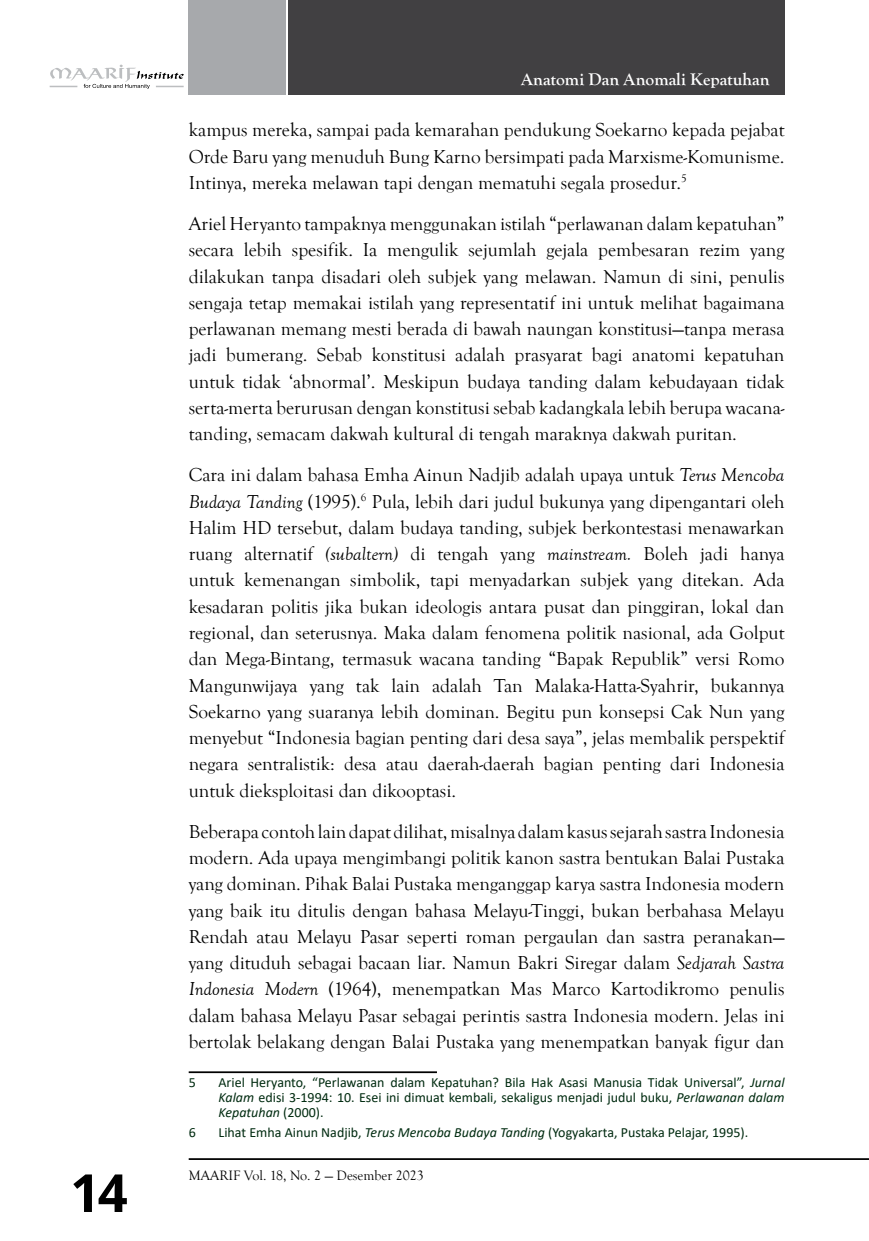
<style>
.page{position:relative;width:869px;height:1241px;background:#fff}
.page>*{position:absolute;margin:0;border:0;box-sizing:border-box;transform-origin:0 0}
.t1{font:700 52.5px "Open Sans";color:#000}
.t2{font:19.25px/26.2px "Goudy Old Style T";color:#000;text-align:justify}
.t3{font:700 17.5px "Goudy Old Style T";color:#fff}
.t4{font:14px/14.9px "Calibri";color:#002b10;text-align:justify}
.t5{font:14px "Goudy Old Style T";color:#000}
.s1{font-style:italic}
</style>
<div class="page">
<div style="left:189px;top:0;width:97px;height:94px;background:#a7a9ac"></div>
<hr style="left:189px;top:1157px;width:679px;height:2px;background:#000">
<div style="left:288px;top:0;width:496px;height:94px;background:#414042"></div>
<svg style="left:50px;top:64px;width:134px;height:25px"></svg>
<hr style="left:189px;top:1071px;width:248px;height:1px;background:#000">
<p class="t3" style="left:521px;top:69px;width:250px">Anatomi Dan Anomali Kepatuhan</p>
<p class="t2" style="left:189px;top:117px;width:597px">kampus mereka, sampai pada kemarahan pendukung Soekarno kepada pejabat Orde Baru yang menuduh Bung Karno bersimpati pada Marxisme-Komunisme.<br>Intinya, mereka melawan tapi dengan mematuhi segala prosedur.<sup>5</sup></p>
<p class="t2" style="left:188px;top:211px;width:597px">Ariel Heryanto tampaknya menggunakan istilah “perlawanan dalam kepatuhan” secara lebih spesifik. Ia mengulik sejumlah gejala pembesaran rezim yang dilakukan tanpa disadari oleh subjek yang melawan. Namun di sini, penulis sengaja tetap memakai istilah yang representatif ini untuk melihat bagaimana perlawanan memang mesti berada di bawah naungan konstitusi—tanpa merasa jadi bumerang. Sebab konstitusi adalah prasyarat bagi anatomi kepatuhan untuk tidak ‘abnormal’. Meskipun budaya tanding dalam kebudayaan tidak serta-merta berurusan dengan konstitusi sebab kadangkala lebih berupa wacana&shy;tanding, semacam dakwah kultural di tengah maraknya dakwah puritan.</p>
<p class="t2" style="left:188px;top:462px;width:597px">Cara ini dalam bahasa Emha Ainun Nadjib adalah upaya untuk <span class="s1">Terus Mencoba Budaya Tanding</span> (1995).<sup>6</sup> Pula, lebih dari judul bukunya yang dipengantari oleh Halim HD tersebut, dalam budaya tanding, subjek berkontestasi menawarkan ruang alternatif <span class="s1">(subaltern)</span> di tengah yang <span class="s1">mainstream.</span> Boleh jadi hanya untuk kemenangan simbolik, tapi menyadarkan subjek yang ditekan. Ada kesadaran politis jika bukan ideologis antara pusat dan pinggiran, lokal dan regional, dan seterusnya. Maka dalam fenomena politik nasional, ada Golput dan Mega-Bintang, termasuk wacana tanding “Bapak Republik” versi Romo Mangunwijaya yang tak lain adalah Tan Malaka-Hatta-Syahrir, bukannya Soekarno yang suaranya lebih dominan. Begitu pun konsepsi Cak Nun yang menyebut “Indonesia bagian penting dari desa saya”, jelas membalik perspektif negara sentralistik: desa atau daerah-daerah bagian penting dari Indonesia untuk dieksploitasi dan dikooptasi.</p>
<p class="t2" style="left:189px;top:818px;width:597px">Beberapa contoh lain dapat dilihat, misalnya dalam kasus sejarah sastra Indonesia modern. Ada upaya mengimbangi politik kanon sastra bentukan Balai Pustaka yang dominan. Pihak Balai Pustaka menganggap karya sastra Indonesia modern yang baik itu ditulis dengan bahasa Melayu-Tinggi, bukan berbahasa Melayu Rendah atau Melayu Pasar seperti roman pergaulan dan sastra peranakan— yang dituduh sebagai bacaan liar. Namun Bakri Siregar dalam <span class="s1">Sedjarah Sastra Indonesia Modern</span> (1964), menempatkan Mas Marco Kartodikromo penulis dalam bahasa Melayu Pasar sebagai perintis sastra Indonesia modern. Jelas ini bertolak belakang dengan Balai Pustaka yang menempatkan banyak figur dan</p>
<p class="t4" style="left:189px;top:1074px;width:9px">5</p>
<p class="t4" style="left:218px;top:1074px;width:567px">Ariel Heryanto, “Perlawanan dalam Kepatuhan? Bila Hak Asasi Manusia Tidak Universal”, <span class="s1">Jurnal Kalam</span> edisi 3-1994: 10. Esei ini dimuat kembali, sekaligus menjadi judul buku, <span class="s1">Perlawanan dalam Kepatuhan</span> (2000).</p>
<p class="t4" style="left:189px;top:1124px;width:9px">6</p>
<p class="t4" style="left:218px;top:1124px;width:531px">Lihat Emha Ainun Nadjib, <span class="s1">Terus Mencoba Budaya Tanding</span> (Yogyakarta, Pustaka Pelajar, 1995).</p>
<h1 class="t1" style="left:70px;top:1156px;width:59px">14</h1>
<p class="t5" style="left:189px;top:1167px;width:236px">MAARIF Vol. 18, No. 2 — Desember 2023</p>
</div>
